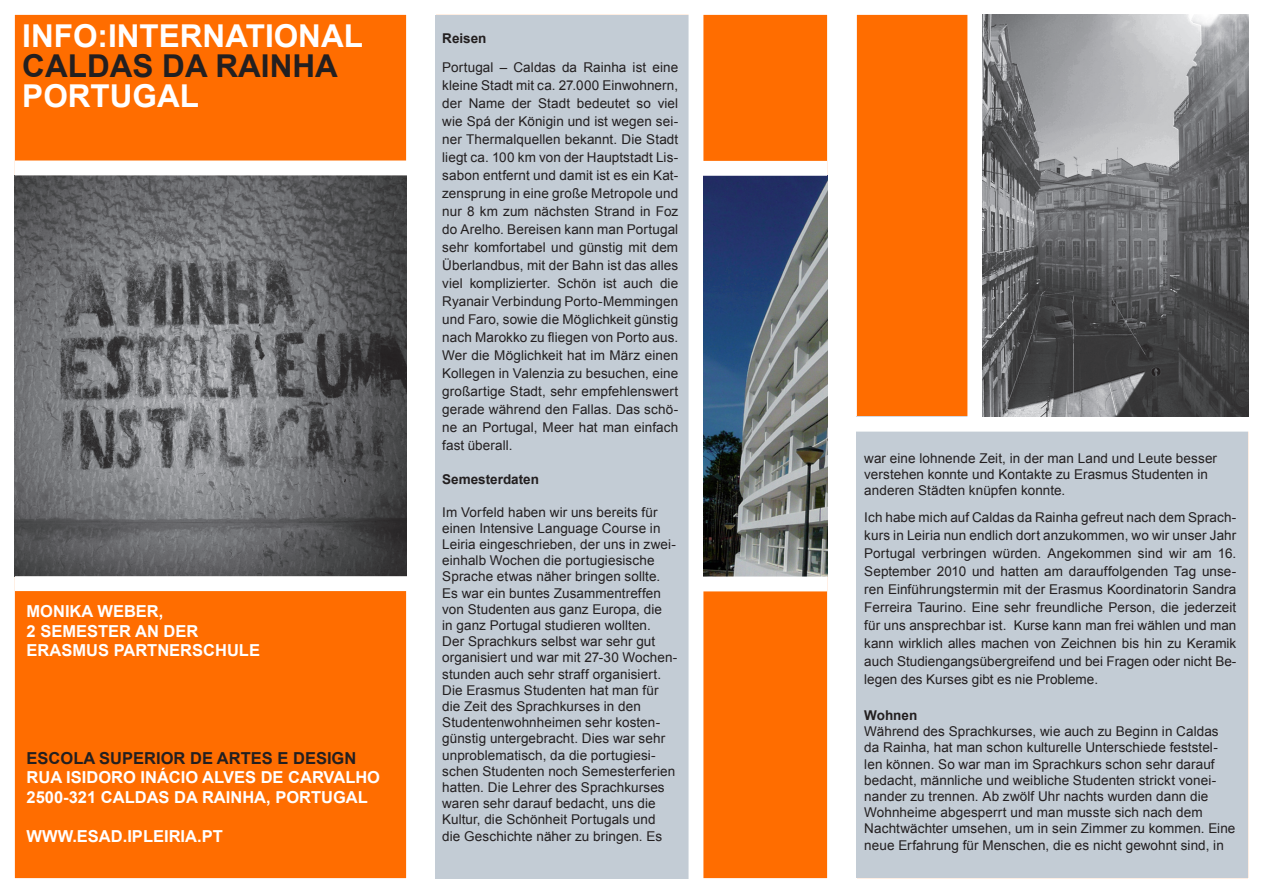
<style>
.page{position:relative;width:1263px;height:893px;background:#fff}
.page>*{position:absolute;margin:0;border:0;box-sizing:border-box;transform-origin:0 0}
.t1{font:700 31.5px "Arial";color:#fff}
.t2{font:700 31.5px "Arial";color:#231f20}
.t3{font:700 16.5px "Arial";color:#fff}
.t4{font:700 16.5px "Arial";color:#231f20}
.grundtext-vorspann{font:13.5px/18px "Arial";letter-spacing:.005em;color:#231f20;text-align:justify}
.t5{font:700 13.5px "Arial";color:#231f20}
</style>
<div class="page">
<div style="left:7px;top:7px;width:407px;height:878px;background:#ff6d00"></div>
<div style="left:0;top:0;width:421px;height:893px;border:15px solid #fff"></div>
<div style="left:849px;top:7px;width:406px;height:878px;background:#ff6d00"></div>
<div style="left:842px;top:0;width:421px;height:893px;border:15px solid #fff"></div>
<div style="left:428px;top:7px;width:406px;height:878px;background:#ff6d00"></div>
<div style="left:421px;top:0;width:421px;height:893px;border:15px solid #fff"></div>
<div style="left:436px;top:15px;width:260px;height:863px;background:#c3ccd5"></div>
<div style="left:688px;top:0;width:15px;height:893px;background:#fff"></div>
<div style="left:857px;top:417px;width:391px;height:461px;background:#c3ccd5"></div>
<div style="left:851px;top:417px;width:402px;height:15px;background:#fff"></div>
<div style="left:967px;top:11px;width:15px;height:408px;background:#fff"></div>
<img style="left:15px;top:175px;width:391px;height:401px">
<img style="left:982px;top:15px;width:266px;height:402px">
<img style="left:703px;top:176px;width:124px;height:400px">
<div style="left:15px;top:576px;width:406px;height:15px;background:#fff"></div>
<div style="left:15px;top:161px;width:406px;height:14px;background:#fff"></div>
<div style="left:697px;top:576px;width:130px;height:15px;background:#fff"></div>
<div style="left:699px;top:161px;width:128px;height:15px;background:#fff"></div>
<p class="t1" style="left:22px;top:15px;width:342px">INFO:INTERNATIONAL</p>
<p class="t2" style="left:22px;top:45px;width:317px">CALDAS DA RAINHA</p>
<p class="t1" style="left:22px;top:75px;width:178px">PORTUGAL</p>
<p class="t3" style="left:27px;top:601px;width:138px">MONIKA WEBER,</p>
<p class="t3" style="left:27px;top:620px;width:173px">2 SEMESTER AN DER</p>
<p class="t3" style="left:27px;top:640px;width:235px">ERASMUS PARTNERSCHULE</p>
<p class="t4" style="left:27px;top:747px;width:331px">ESCOLA SUPERIOR DE ARTES E DESIGN</p>
<p class="t3" style="left:27px;top:767px;width:355px">RUA ISIDORO INÁCIO ALVES DE CARVALHO</p>
<p class="t3" style="left:27px;top:786px;width:343px">2500-321 CALDAS DA RAINHA, PORTUGAL</p>
<p class="t3" style="left:27px;top:825px;width:198px">WWW.ESAD.IPLEIRIA.PT</p>
<p class="t5" style="left:442px;top:29px;width:46px">Reisen</p>
<p class="grundtext-vorspann" style="left:442px;top:58px;width:237px">Portugal – Caldas da Rainha ist eine kleine Stadt mit ca. 27.000 Einwohnern, der Name der Stadt bedeutet so viel wie Spá der Königin und ist wegen sei&shy;ner Thermalquellen bekannt. Die Stadt liegt ca. 100 km von der Hauptstadt Lis&shy;sabon entfernt und damit ist es ein Kat&shy;zensprung in eine große Metropole und nur 8 km zum nächsten Strand in Foz do Arelho. Bereisen kann man Portugal sehr komfortabel und günstig mit dem Überlandbus, mit der Bahn ist das alles viel komplizierter. Schön ist auch die Ryanair Verbindung Porto-Memmingen und Faro, sowie die Möglichkeit günstig nach Marokko zu fliegen von Porto aus.</p>
<p class="grundtext-vorspann" style="left:442px;top:346px;width:238px">Wer die Möglichkeit hat im März einen Kollegen in Valenzia zu besuchen, eine großartige Stadt, sehr empfehlenswert gerade während den Fallas. Das schö&shy;ne an Portugal, Meer hat man einfach fast überall.</p>
<p class="t5" style="left:442px;top:471px;width:98px">Semesterdaten</p>
<p class="grundtext-vorspann" style="left:442px;top:504px;width:237px;line-height:16.2px;text-align:left">Im Vorfeld haben wir uns bereits für einen Intensive Language Course in Leiria eingeschrieben, der uns in zwei&shy;einhalb Wochen die portugiesische Sprache etwas näher bringen sollte.<br>Es war ein buntes Zusammentreffen von Studenten aus ganz Europa, die<br>in ganz Portugal studieren wollten.<br>Der Sprachkurs selbst war sehr gut organisiert und war mit 27-30 Wochen&shy;stunden auch sehr straff organisiert.<br>Die Erasmus Studenten hat man für die Zeit des Sprachkurses in den Studentenwohnheimen sehr kosten&shy;günstig untergebracht. Dies war sehr unproblematisch, da die portugiesi&shy;schen Studenten noch Semesterferien hatten. Die Lehrer des Sprachkurses waren sehr darauf bedacht, uns die Kultur, die Schönheit Portugals und<br>die Geschichte näher zu bringen. Es</p>
<p class="grundtext-vorspann" style="left:864px;top:450px;width:354px;line-height:16.2px;text-align:left">war eine lohnende Zeit, in der man Land und Leute besser verstehen konnte und Kontakte zu Erasmus Studenten in anderen Städten knüpfen konnte.</p>
<p class="grundtext-vorspann" style="left:864px;top:508px;width:374px">Ich habe mich auf Caldas da Rainha gefreut nach dem Sprach&shy;kurs in Leiria nun endlich dort anzukommen, wo wir unser Jahr Portugal verbringen würden. Angekommen sind wir am 16.<br>September 2010 und hatten am darauffolgenden Tag unse&shy;ren Einführungstermin mit der Erasmus Koordinatorin Sandra Ferreira Taurino. Eine sehr freundliche Person, die jederzeit für uns ansprechbar ist. Kurse kann man frei wählen und man kann wirklich alles machen von Zeichnen bis hin zu Keramik auch Studiengangsübergreifend und bei Fragen oder nicht Be&shy;legen des Kurses gibt es nie Probleme.</p>
<p class="t5" style="left:864px;top:706px;width:55px">Wohnen</p>
<p class="grundtext-vorspann" style="left:864px;top:724px;width:373px;line-height:16.2px;text-align:left">Während des Sprachkurses, wie auch zu Beginn in Caldas da Rainha, hat man schon kulturelle Unterschiede feststel&shy;len können. So war man im Sprachkurs schon sehr darauf bedacht, männliche und weibliche Studenten strickt vonei&shy;nander zu trennen. Ab zwölf Uhr nachts wurden dann die Wohnheime abgesperrt und man musste sich nach dem Nachtwächter umsehen, um in sein Zimmer zu kommen. Eine neue Erfahrung für Menschen, die es nicht gewohnt sind, in</p>
</div>
